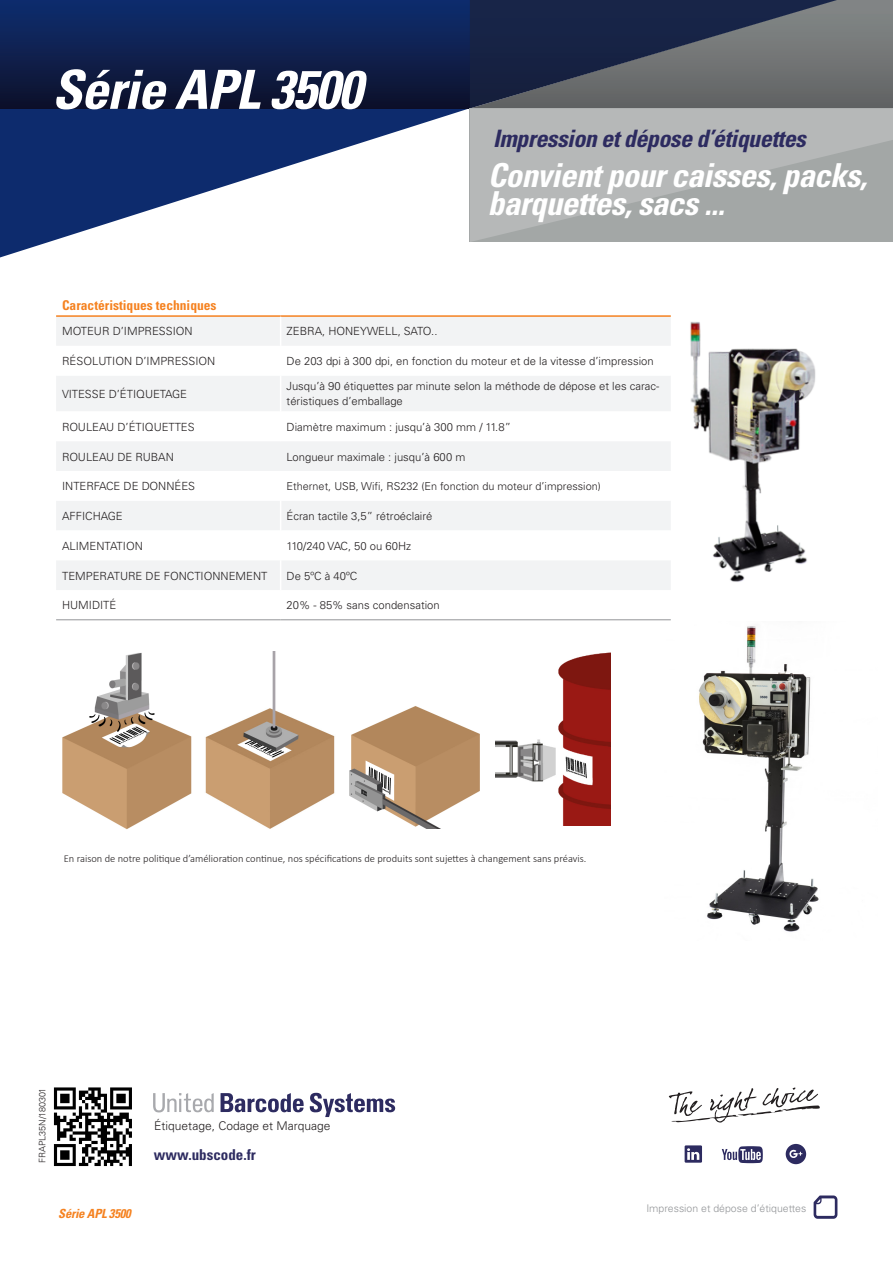
<style>
.page{position:relative;width:893px;height:1263px;background:#fff}
.page>*{position:absolute;margin:0;border:0;box-sizing:border-box;transform-origin:0 0}
.t1{font:italic 700 condensed 54px "Univers";letter-spacing:-.02em;color:#fff}
.t2{font:italic 700 condensed 33px/28.5px "Univers";letter-spacing:-.02em;color:#fff}
.t3{font:italic 700 condensed 24px "Univers";letter-spacing:-.02em;color:#2d2b60}
.t4{font:700 condensed 15px "Univers";color:#2d2b60}
.t5{font:700 condensed 13.5px "Univers";color:#f58220}
.t6{font:italic 700 condensed 12.6px "Univers";letter-spacing:-.02em;color:#f58220}
.t7{font:300 12px "Univers";color:#231f20}
.t8{font:300 11.25px/15px "Univers";color:#231f20}
.t9{font:300 10.8px "Univers";color:#231f20}
.t10{font:300 10.5px "Calibri";color:#231f20}
.t11{font:300 10.5px "Univers";color:#939598}
.t12{font:300 9px "Univers";color:#231f20}
</style>
<div class="page">
<div style="left:56px;top:317px;width:615px;height:28px;background:#f2f3f4"></div>
<svg style="left:56px;top:376px;width:615px;height:214px;fill:#f2f3f4"></svg>
<hr style="left:56px;top:315px;width:225px;height:2px;background:#f58220">
<hr style="left:281px;top:315px;width:390px;height:2px;background:#f58220">
<svg style="left:280px;top:317px;width:1px;height:28px"></svg>
<hr style="left:280px;top:376px;width:1px;height:35px;background:#fff">
<hr style="left:280px;top:411px;width:1px;height:30px;background:#fff">
<hr style="left:280px;top:471px;width:1px;height:30px;background:#fff">
<svg style="left:280px;top:501px;width:1px;height:29px"></svg>
<hr style="left:280px;top:530px;width:1px;height:30px;background:#fff">
<hr style="left:280px;top:560px;width:1px;height:30px;background:#fff">
<hr style="left:56px;top:619px;width:225px;height:1px;background:#939598">
<hr style="left:281px;top:619px;width:390px;height:1px;background:#939598">
<img style="left:53px;top:1087px;width:79px;height:80px">
<svg style="left:310px;top:1093px;width:85px;height:24px"></svg>
<svg style="left:221px;top:1093px;width:83px;height:20px"></svg>
<svg style="left:153px;top:1093px;width:61px;height:20px"></svg>
<svg style="left:669px;top:1087px;width:151px;height:36px"></svg>
<svg style="left:685px;top:1145px;width:17px;height:18px"></svg>
<svg style="left:722px;top:1146px;width:41px;height:17px"></svg>
<div style="left:786px;top:1144px;width:20px;height:20px;background:#2d2b60;border-radius:50%"></div>
<svg style="left:789px;top:1149px;width:13px;height:9px"></svg>
<svg style="left:814px;top:1195px;width:23px;height:24px"></svg>
<img style="left:62px;top:653px;width:130px;height:177px">
<img style="left:205px;top:651px;width:130px;height:178px">
<img style="left:349px;top:706px;width:131px;height:122px">
<img style="left:496px;top:652px;width:114px;height:174px">
<img style="left:669px;top:321px;width:147px;height:266px">
<img style="left:699px;top:626px;width:120px;height:306px">
<svg style="left:0;top:108px;width:470px;height:149px"></svg>
<div style="left:0;top:0;width:470px;height:108px;background:linear-gradient(to bottom,#0e2e70,#0e112b)"></div>
<svg style="left:837px;top:0;width:56px;height:108px;background:#727576"></svg>
<svg style="left:470px;top:0;width:367px;height:108px;background:#41495a"></svg>
<svg style="left:470px;top:108px;width:423px;height:134px;background:#aeb1b1"></svg>
<p class="t1" style="left:52px;top:57px;width:311px">Série APL 3500</p>
<p class="t3" style="left:493px;top:123px;width:314px">Impression et dépose d’étiquettes</p>
<p class="t2" style="left:488px;top:161px;width:381px">Convient pour caisses, packs, barquettes, sacs ...</p>
<p class="t5" style="left:62px;top:297px;width:156px">Caractéristiques techniques</p>
<p class="t8" style="left:62px;top:324px;width:132px">MOTEUR D’IMPRESSION</p>
<p class="t8" style="left:287px;top:324px;width:152px">ZEBRA, HONEYWELL, SATO..</p>
<p class="t8" style="left:62px;top:354px;width:155px">RÉSOLUTION D’IMPRESSION</p>
<p class="t8" style="left:287px;top:354px;width:369px">De 203 dpi à 300 dpi, en fonction du moteur et de la vitesse d’impression</p>
<p class="t8" style="left:62px;top:386px;width:126px">VITESSE D’ÉTIQUETAGE</p>
<p class="t8" style="left:287px;top:379px;width:374px">Jusqu’à 90 étiquettes par minute selon la méthode de dépose et les carac&shy;téristiques d’emballage</p>
<p class="t8" style="left:62px;top:419px;width:134px">ROULEAU D’ÉTIQUETTES</p>
<p class="t8" style="left:287px;top:419px;width:226px">Diamètre maximum : jusqu’à 300 mm / 11.8”</p>
<p class="t8" style="left:62px;top:449px;width:113px">ROULEAU DE RUBAN</p>
<p class="t8" style="left:287px;top:449px;width:180px">Longueur maximale : jusqu’à 600 m</p>
<p class="t8" style="left:62px;top:479px;width:135px">INTERFACE DE DONNÉES</p>
<p class="t9" style="left:287px;top:480px;width:316px">Ethernet, USB, Wifi, RS232 (En fonction du moteur d’impression)</p>
<p class="t8" style="left:62px;top:509px;width:62px">AFFICHAGE</p>
<p class="t8" style="left:287px;top:509px;width:147px">Écran tactile 3,5” rétroéclairé</p>
<p class="t8" style="left:62px;top:538px;width:82px">ALIMENTATION</p>
<p class="t8" style="left:287px;top:538px;width:126px">110/240 VAC, 50 ou 60Hz</p>
<p class="t8" style="left:62px;top:568px;width:207px">TEMPERATURE DE FONCTIONNEMENT</p>
<p class="t8" style="left:287px;top:568px;width:72px">De 5ºC à 40ºC</p>
<p class="t8" style="left:62px;top:598px;width:56px">HUMIDITÉ</p>
<p class="t8" style="left:287px;top:598px;width:155px">20% - 85% sans condensation</p>
<p class="t10" style="left:64px;top:852px;width:524px">En raison de notre politique d’amélioration continue, nos spécifications de produits sont sujettes à changement sans préavis.</p>
<p class="t12" style="left:37px;top:1163px;width:77px;rotate:-90deg">FRAPL35N/180301</p>
<p class="t6" style="left:58px;top:1205px;width:74px">Série APL 3500</p>
<p class="t7" style="left:154px;top:1118px;width:178px">Étiquetage, Codage et Marquage</p>
<p class="t4" style="left:154px;top:1146px;width:103px">www.ubscode.fr</p>
<p class="t11" style="left:646px;top:1202px;width:161px">Impression et dépose d’étiquettes</p>
</div>
